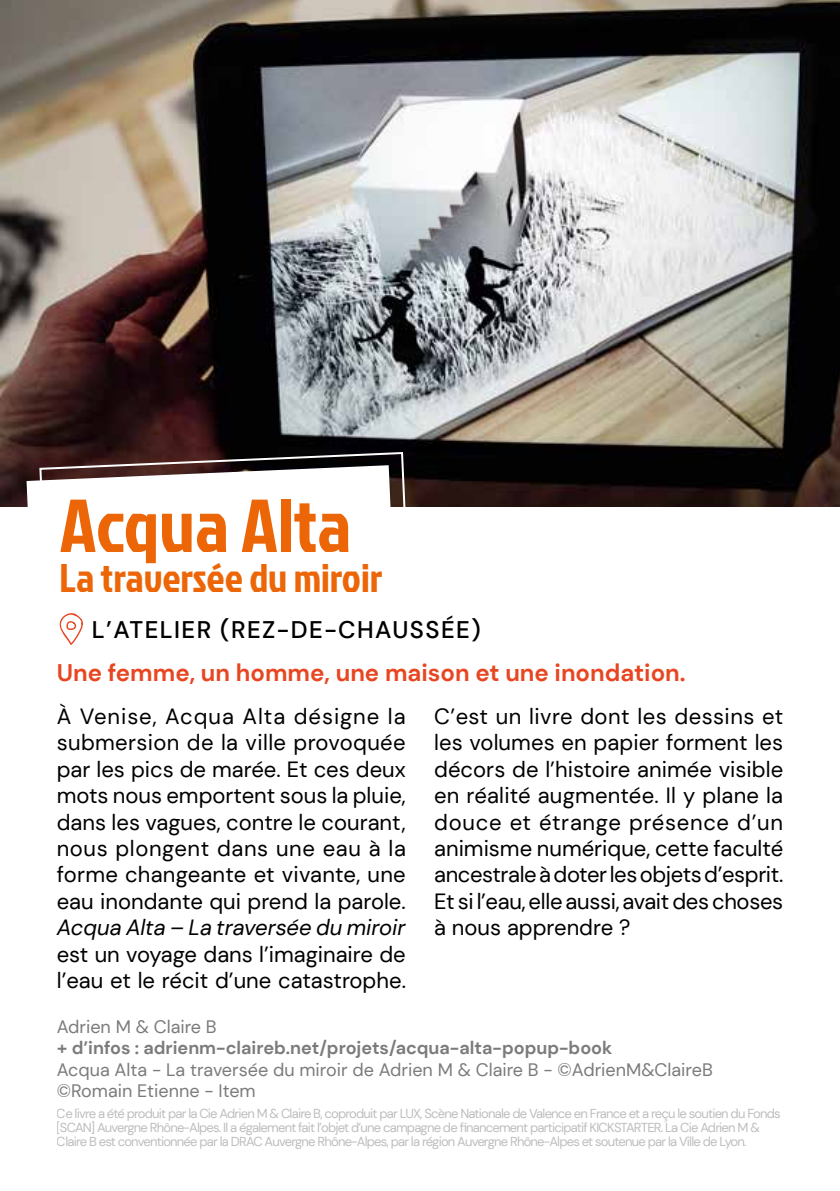
<style>
.page{position:relative;width:840px;height:1191px;background:#fff}
.page>*{position:absolute;margin:0;border:0;box-sizing:border-box;transform-origin:0 0}
.t1{font:74.8px "Jockey";color:#ec6608}
.t2{font:40px "Jockey";color:#ec6608}
.t3{font:700 24px "DM Sans";color:#e84621}
.t4{font:500 24px "DM Sans";letter-spacing:.06em;color:#000}
.t5{font:22px/26.4px "DM Sans";color:#000;text-align:justify}
.t6{font:italic 22px "DM Sans";color:#000}
.t7{font:18px/21.6px "DM Sans";color:#7c7b7b}
.t8{font:700 18px "DM Sans";color:#7c7b7b}
.t9{font:13px/14px "DM Sans";letter-spacing:-.06em;color:#7c7b7b}
</style>
<div class="page">
<img style="left:0;top:0;width:839px;height:506px">
<svg style="left:27px;top:465px;width:11px;height:42px"></svg>
<svg style="left:38px;top:451px;width:373px;height:56px"></svg>
<svg style="left:59px;top:613px;width:24px;height:32px"></svg>
<h1 class="t1" style="left:60px;top:471px;width:293px">Acqua Alta</h1>
<h2 class="t2" style="left:60px;top:549px;width:324px">La traversée du miroir</h2>
<p class="t4" style="left:92px;top:614px;width:390px">L’ATELIER (REZ-DE-CHAUSSÉE)</p>
<p class="t3" style="left:57px;top:658px;width:630px">Une femme, un homme, une maison et une inondation.</p>
<p class="t5" style="left:57px;top:703px;width:350px">À Venise, Acqua Alta désigne la submersion de la ville provoquée par les pics de marée. Et ces deux mots nous emportent sous la pluie, dans les vagues, contre le courant, nous plongent dans une eau à la forme changeante et vivante, une eau inondante qui prend la parole.</p>
<p class="t6" style="left:57px;top:914px;width:350px">Acqua Alta – La traversée du miroir</p>
<p class="t5" style="left:57px;top:940px;width:350px">est un voyage dans l’imaginaire de l’eau et le récit d’une catastrophe.</p>
<p class="t5" style="left:434px;top:703px;width:350px">C’est un livre dont les dessins et les volumes en papier forment les décors de l’histoire animée visible en réalité augmentée. Il y plane la douce et étrange présence d’un animisme numérique, cette faculté ancestrale à doter les objets d’esprit.<br>Et si l’eau, elle aussi, avait des choses à nous apprendre ?</p>
<p class="t7" style="left:57px;top:1015px;width:161px">Adrien M &amp; Claire B</p>
<p class="t8" style="left:57px;top:1036px;width:557px">+ d’infos : adrienm-claireb.net/projets/acqua-alta-popup-book</p>
<p class="t7" style="left:57px;top:1058px;width:657px">Acqua Alta - La traversée du miroir de Adrien M &amp; Claire B - ©AdrienM&amp;ClaireB ©Romain Etienne - Item</p>
<p class="t9" style="left:57px;top:1106px;width:725px">Ce livre a été produit par la Cie Adrien M &amp; Claire B, coproduit par LUX, Scène Nationale de Valence en France et a reçu le soutien du Fonds [SCAN] Auvergne Rhône-Alpes. Il a également fait l’objet d’une campagne de financement participatif KICKSTARTER. La Cie Adrien M &amp;<br>Claire B est conventionnée par la DRAC Auvergne Rhône-Alpes, par la région Auvergne Rhône-Alpes et soutenue par la Ville de Lyon.</p>
</div>
